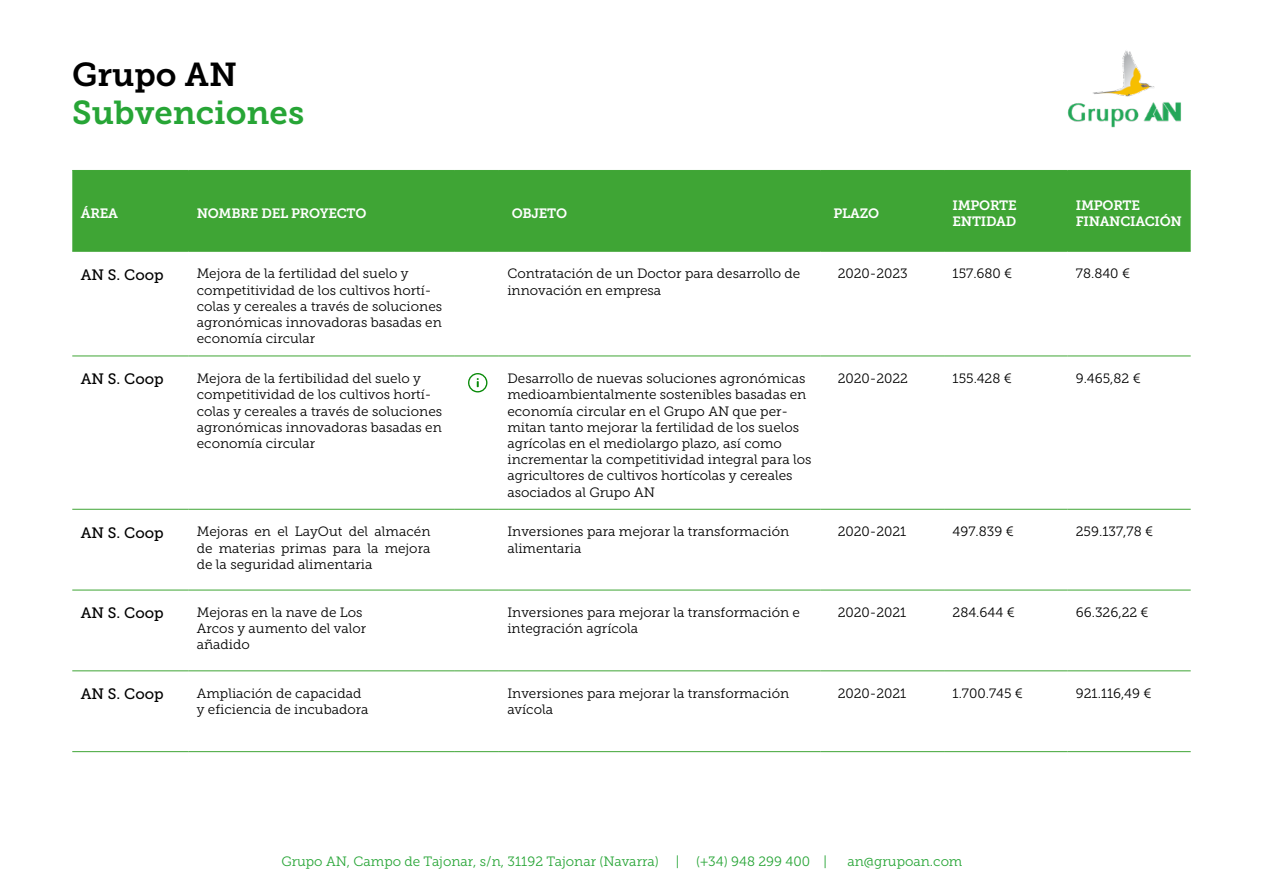
<style>
.page{position:relative;width:1263px;height:893px;background:#fff}
.page>*{position:absolute;margin:0;border:0;box-sizing:border-box;transform-origin:0 0}
.t1{font:33px "Museo Slab 700";color:#27a536}
.t2{font:33px "Museo Slab 700";color:#000}
.t3{font:15px "Museo Slab 500";color:#000}
.t4{font:13.5px/16.2px "Museo Slab 300";color:#000}
.t5{font:13.5px "Museo Slab 300";color:#27a536}
.t6{font:13.5px/16.2px "Museo Slab 700";letter-spacing:-.02em;color:#fff}
</style>
<div class="page">
<img style="left:1067px;top:50px;width:114px;height:78px">
<div style="left:72px;top:171px;width:1119px;height:80px;background:#3fa535"></div>
<hr style="left:72px;top:356px;width:116px;height:1px;background:#3fa535">
<hr style="left:188px;top:356px;width:266px;height:1px;background:#3fa535">
<hr style="left:454px;top:356px;width:45px;height:1px;background:#3fa535">
<hr style="left:499px;top:356px;width:322px;height:1px;background:#3fa535">
<hr style="left:821px;top:356px;width:123px;height:1px;background:#3fa535">
<hr style="left:944px;top:356px;width:123px;height:1px;background:#3fa535">
<hr style="left:1067px;top:356px;width:124px;height:1px;background:#3fa535">
<hr style="left:72px;top:509px;width:116px;height:1px;background:#3fa535">
<hr style="left:188px;top:509px;width:266px;height:1px;background:#3fa535">
<hr style="left:454px;top:509px;width:45px;height:1px;background:#3fa535">
<hr style="left:499px;top:509px;width:322px;height:1px;background:#3fa535">
<hr style="left:821px;top:509px;width:123px;height:1px;background:#3fa535">
<hr style="left:944px;top:509px;width:123px;height:1px;background:#3fa535">
<hr style="left:1067px;top:509px;width:124px;height:1px;background:#3fa535">
<hr style="left:72px;top:590px;width:116px;height:1px;background:#3fa535">
<hr style="left:188px;top:590px;width:266px;height:1px;background:#3fa535">
<hr style="left:454px;top:590px;width:45px;height:1px;background:#3fa535">
<hr style="left:499px;top:590px;width:322px;height:1px;background:#3fa535">
<hr style="left:821px;top:590px;width:123px;height:1px;background:#3fa535">
<hr style="left:944px;top:590px;width:123px;height:1px;background:#3fa535">
<hr style="left:1067px;top:590px;width:124px;height:1px;background:#3fa535">
<hr style="left:72px;top:670px;width:116px;height:1px;background:#3fa535">
<hr style="left:188px;top:670px;width:266px;height:1px;background:#3fa535">
<hr style="left:454px;top:670px;width:45px;height:1px;background:#3fa535">
<hr style="left:499px;top:670px;width:322px;height:1px;background:#3fa535">
<hr style="left:821px;top:670px;width:123px;height:1px;background:#3fa535">
<hr style="left:944px;top:670px;width:123px;height:1px;background:#3fa535">
<hr style="left:1067px;top:670px;width:124px;height:1px;background:#3fa535">
<hr style="left:72px;top:751px;width:116px;height:1px;background:#3fa535">
<hr style="left:188px;top:751px;width:266px;height:1px;background:#3fa535">
<hr style="left:454px;top:751px;width:45px;height:1px;background:#3fa535">
<hr style="left:499px;top:751px;width:322px;height:1px;background:#3fa535">
<hr style="left:821px;top:751px;width:123px;height:1px;background:#3fa535">
<hr style="left:944px;top:751px;width:123px;height:1px;background:#3fa535">
<hr style="left:1067px;top:751px;width:124px;height:1px;background:#3fa535">
<hr style="left:72px;top:170px;width:116px;height:1px;background:#3fa535">
<hr style="left:188px;top:170px;width:266px;height:1px;background:#3fa535">
<hr style="left:454px;top:170px;width:45px;height:1px;background:#3fa535">
<hr style="left:499px;top:170px;width:322px;height:1px;background:#3fa535">
<hr style="left:821px;top:170px;width:123px;height:1px;background:#3fa535">
<hr style="left:944px;top:170px;width:123px;height:1px;background:#3fa535">
<hr style="left:1067px;top:170px;width:124px;height:1px;background:#3fa535">
<hr style="left:72px;top:251px;width:116px;height:1px;background:#3fa535">
<hr style="left:188px;top:251px;width:266px;height:1px;background:#3fa535">
<hr style="left:454px;top:251px;width:45px;height:1px;background:#3fa535">
<hr style="left:499px;top:251px;width:322px;height:1px;background:#3fa535">
<hr style="left:821px;top:251px;width:123px;height:1px;background:#3fa535">
<hr style="left:944px;top:251px;width:123px;height:1px;background:#3fa535">
<hr style="left:1067px;top:251px;width:124px;height:1px;background:#3fa535">
<svg style="left:468px;top:373px;width:19px;height:19px"></svg>
<h1 class="t2" style="left:72px;top:56px;width:166px">Grupo AN</h1>
<h1 class="t1" style="left:72px;top:94px;width:233px">Subvenciones</h1>
<p class="t6" style="left:81px;top:205px;width:39px">ÁREA</p>
<p class="t6" style="left:197px;top:205px;width:171px">NOMBRE DEL PROYECTO</p>
<p class="t6" style="left:512px;top:205px;width:57px">OBJETO</p>
<p class="t6" style="left:833px;top:205px;width:47px">PLAZO</p>
<p class="t6" style="left:952px;top:197px;width:66px">IMPORTE<br>ENTIDAD</p>
<p class="t6" style="left:1076px;top:197px;width:108px">IMPORTE<br>FINANCIACIÓN</p>
<p class="t3" style="left:81px;top:266px;width:84px">AN S. Coop</p>
<p class="t4" style="left:197px;top:266px;width:247px">Mejora de la fertilidad del suelo y competitividad de los cultivos hortí&shy;colas y cereales a través de soluciones agronómicas innovadoras basadas en economía circular</p>
<p class="t4" style="left:507px;top:266px;width:294px">Contratación de un Doctor para desarrollo de innovación en empresa</p>
<p class="t4" style="left:838px;top:266px;width:72px">2020-2023</p>
<p class="t4" style="left:952px;top:266px;width:61px">157.680 €</p>
<p class="t4" style="left:1076px;top:266px;width:56px">78.840 €</p>
<p class="t3" style="left:81px;top:371px;width:84px">AN S. Coop</p>
<p class="t4" style="left:197px;top:370px;width:247px">Mejora de la fertibilidad del suelo y competitividad de los cultivos hortí&shy;colas y cereales a través de soluciones agronómicas innovadoras basadas en economía circular</p>
<p class="t4" style="left:507px;top:370px;width:306px">Desarrollo de nuevas soluciones agronómicas medioambientalmente sostenibles basadas en economía circular en el Grupo AN que per&shy;mitan tanto mejorar la fertilidad de los suelos agrícolas en el mediolargo plazo, así como incrementar la competitividad integral para los agricultores de cultivos hortícolas y cereales asociados al Grupo AN</p>
<p class="t4" style="left:838px;top:370px;width:72px">2020-2022</p>
<p class="t4" style="left:952px;top:370px;width:61px">155.428 €</p>
<p class="t4" style="left:1076px;top:370px;width:66px">9.465,82 €</p>
<p class="t3" style="left:81px;top:524px;width:84px">AN S. Coop</p>
<p class="t4" style="left:197px;top:524px;width:235px;text-align:justify">Mejoras en el LayOut del almacén de materias primas para la mejora de la seguridad alimentaria</p>
<p class="t4" style="left:507px;top:524px;width:283px">Inversiones para mejorar la transformación alimentaria</p>
<p class="t4" style="left:838px;top:524px;width:70px">2020-2021</p>
<p class="t4" style="left:952px;top:524px;width:63px">497.839 €</p>
<p class="t4" style="left:1076px;top:524px;width:79px">259.137,78 €</p>
<p class="t3" style="left:81px;top:605px;width:84px">AN S. Coop</p>
<p class="t4" style="left:197px;top:605px;width:171px;line-height:15.8px">Mejoras en la nave de Los<br>Arcos y aumento del valor añadido</p>
<p class="t4" style="left:507px;top:604px;width:294px">Inversiones para mejorar la transformación e integración agrícola</p>
<p class="t4" style="left:838px;top:604px;width:70px">2020-2021</p>
<p class="t4" style="left:952px;top:604px;width:64px">284.644 €</p>
<p class="t4" style="left:1076px;top:604px;width:74px">66.326,22 €</p>
<p class="t3" style="left:81px;top:686px;width:84px">AN S. Coop</p>
<p class="t4" style="left:197px;top:685px;width:173px">Ampliación de capacidad y eficiencia de incubadora</p>
<p class="t4" style="left:507px;top:685px;width:283px">Inversiones para mejorar la transformación avícola</p>
<p class="t4" style="left:838px;top:685px;width:70px">2020-2021</p>
<p class="t4" style="left:952px;top:685px;width:72px">1.700.745 €</p>
<p class="t4" style="left:1076px;top:685px;width:77px">921.116,49 €</p>
<p class="t5" style="left:281px;top:854px;width:379px">Grupo AN, Campo de Tajonar, s/n, 31192 Tajonar (Navarra)</p>
<p class="t5" style="left:676px;top:854px;width:5px">|</p>
<p class="t5" style="left:696px;top:854px;width:132px">(+34) 948 299 400 |</p>
<p class="t5" style="left:847px;top:854px;width:116px">an@grupoan.com</p>
</div>
